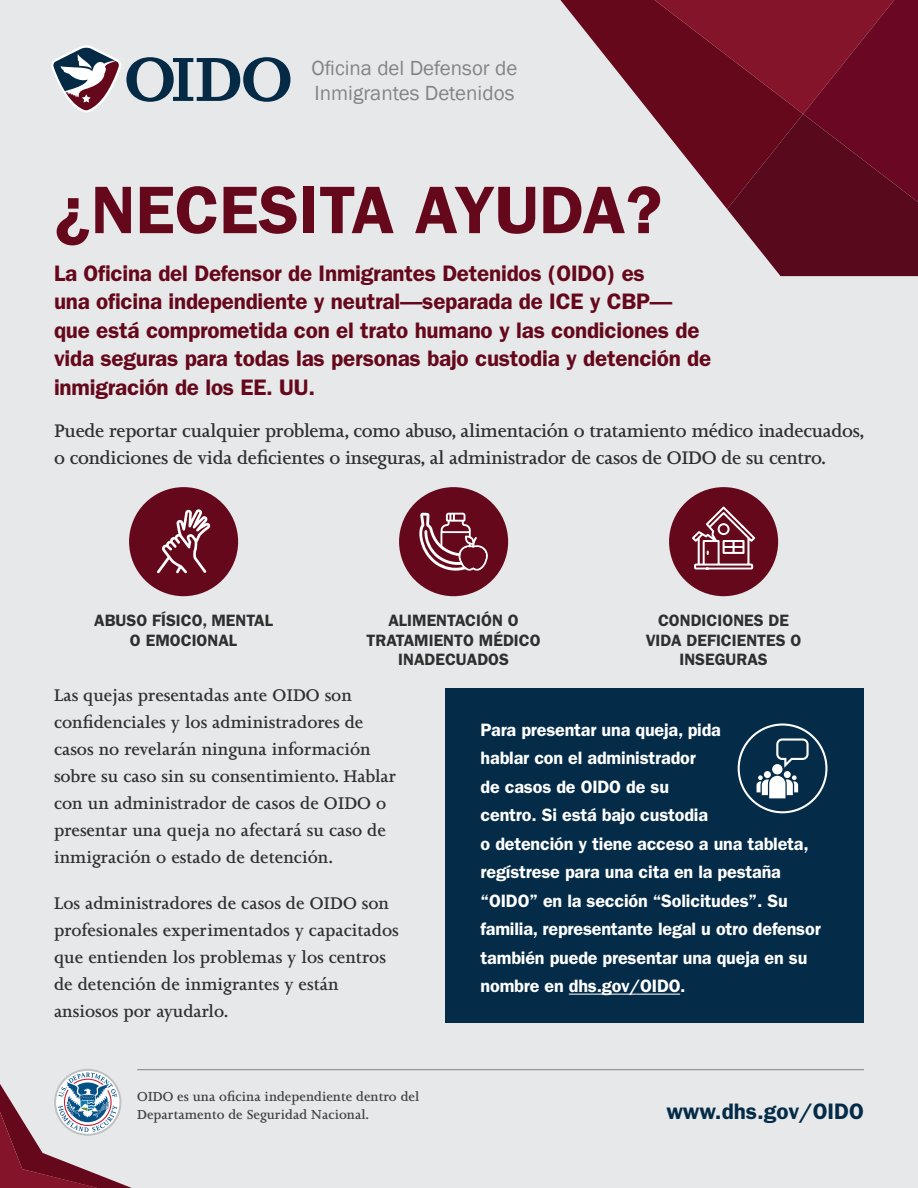
<style>
.page{position:relative;width:918px;height:1188px;background:#e7e8e9}
.page>*{position:absolute;margin:0;border:0;box-sizing:border-box;transform-origin:0 0}
.t1{font:600 67.5px "ITC Franklin Gothic Std";color:#65081c}
.t2{font:600 22.5px/28.5px "ITC Franklin Gothic Std";letter-spacing:-.01em;color:#65081c}
.t3{font:600 22.5px "ITC Franklin Gothic Std";color:#042b47}
.t4{font:600 21px/27px "Joanna MT Std";letter-spacing:-.015em;color:#2e2f2f}
.t5{font:21px/25.2px "Franklin Gothic";color:#848484}
.t6{font:600 19.5px/27px "Joanna MT Std";color:#2e2f2f}
.t7{font:600 18px/28.5px "ITC Franklin Gothic Std";letter-spacing:-.01em;color:#fff}
.t8{font:600 16.5px/19.8px "ITC Franklin Gothic Std";color:#2e2f2f;text-align:center}
.t9{font:600 15px/18px "Joanna MT Std";color:#403f40}
</style>
<div class="page">
<div style="left:446px;top:688px;width:418px;height:335px;background:#042b47"></div>
<hr style="left:569px;top:994px;width:111px;height:1px;background:#fff">
<div style="left:738px;top:723px;width:89px;height:90px;border:2px solid #fff;border-radius:50%"></div>
<div style="left:784px;top:771px;width:7px;height:7px;background:#fff;border-radius:50%"></div>
<div style="left:764px;top:771px;width:7px;height:7px;background:#fff;border-radius:50%"></div>
<div style="left:772px;top:764px;width:11px;height:10px;background:#fff;border-radius:50%"></div>
<svg style="left:757px;top:775px;width:41px;height:23px"></svg>
<svg style="left:776px;top:738px;width:33px;height:30px"></svg>
<svg style="left:51px;top:45px;width:239px;height:68px"></svg>
<hr style="left:137px;top:1069px;width:727px;height:1px;background:#848485">
<svg style="left:560px;top:0;width:95px;height:119px"></svg>
<svg style="left:655px;top:0;width:263px;height:276px;background:#79293c"></svg>
<svg style="left:0;top:1069px;width:132px;height:119px"></svg>
<div style="left:129px;top:487px;width:109px;height:109px;background:#65081c;border-radius:50%"></div>
<svg style="left:157px;top:509px;width:53px;height:64px"></svg>
<div style="left:669px;top:487px;width:109px;height:109px;background:#65081c;border-radius:50%"></div>
<svg style="left:692px;top:507px;width:63px;height:62px"></svg>
<div style="left:399px;top:487px;width:109px;height:109px;background:#65081c;border-radius:50%"></div>
<svg style="left:419px;top:513px;width:69px;height:58px"></svg>
<p class="t5" style="left:312px;top:56px;width:207px">Oficina del Defensor de<br>Inmigrantes Detenidos</p>
<h1 class="t1" style="left:55px;top:170px;width:609px">¿NECESITA AYUDA?</h1>
<p class="t2" style="left:54px;top:259px;width:659px">La Oficina del Defensor de Inmigrantes Detenidos (OIDO) es<br>una oficina independiente y neutral—separada de ICE y CBP— que está comprometida con el trato humano y las condiciones de vida seguras para todas las personas bajo custodia y detención de inmigración de los EE. UU.</p>
<p class="t4" style="left:54px;top:417px;width:812px">Puede reportar cualquier problema, como abuso, alimentación o tratamiento médico inadecuados, o condiciones de vida deficientes o inseguras, al administrador de casos de OIDO de su centro.</p>
<p class="t8" style="left:94px;top:610px;width:180px">ABUSO FÍSICO, MENTAL<br>O EMOCIONAL</p>
<p class="t8" style="left:367px;top:610px;width:176px">ALIMENTACIÓN O<br>TRATAMIENTO MÉDICO<br>INADECUADOS</p>
<p class="t8" style="left:646px;top:610px;width:157px">CONDICIONES DE<br>VIDA DEFICIENTES O<br>INSEGURAS</p>
<p class="t6" style="left:54px;top:682px;width:344px">Las quejas presentadas ante OIDO son confidenciales y los administradores de casos no revelarán ninguna información sobre su caso sin su consentimiento. Hablar con un administrador de casos de OIDO o presentar una queja no afectará su caso de inmigración o estado de detención.</p>
<p class="t6" style="left:54px;top:890px;width:346px">Los administradores de casos de OIDO son profesionales experimentados y capacitados que entienden los problemas y los centros de detención de inmigrantes y están ansiosos por ayudarlo.</p>
<p class="t7" style="left:481px;top:715px;width:342px">Para presentar una queja, pida<br>hablar con el administrador<br>de casos de OIDO de su<br>centro. Si está bajo custodia<br>o detención y tiene acceso a una tableta, regístrese para una cita en la pestaña “OIDO” en la sección “Solicitudes”. Su familia, representante legal u otro defensor también puede presentar una queja en su nombre en dhs.gov/OIDO.</p>
<p class="t9" style="left:137px;top:1087px;width:284px">OIDO es una oficina independiente dentro del<br>Departamento de Seguridad Nacional.</p>
<p class="t3" style="left:666px;top:1098px;width:199px">www.dhs.gov/OIDO</p>
</div>
